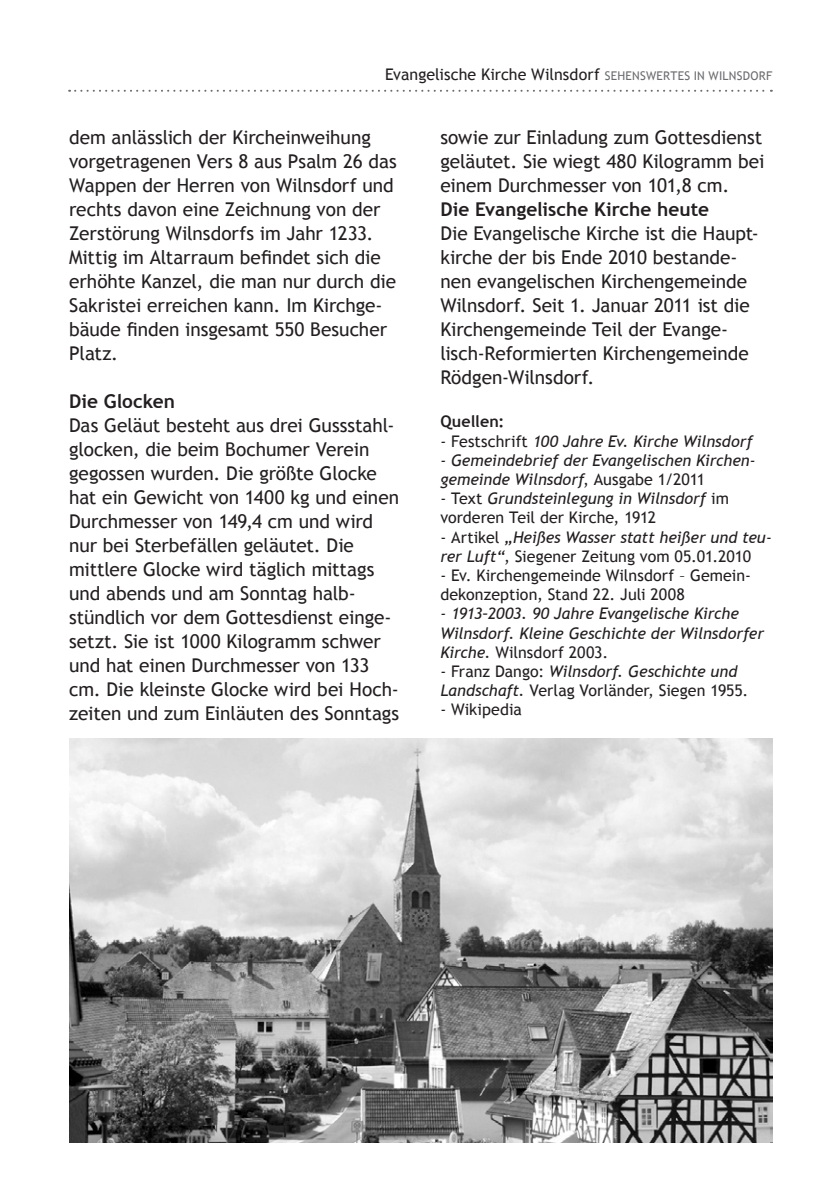
<style>
.page{position:relative;width:840px;height:1191px;background:#fff}
.page>*{position:absolute;margin:0;border:0;box-sizing:border-box;transform-origin:0 0}
.brot{font:19px/24px "Trebuchet MS";letter-spacing:-.005em;color:#231f20}
.brot-2{font:700 19px "Trebuchet MS";color:#231f20}
.brot-3{font:italic 16px/19.2px "Trebuchet MS";color:#231f20}
.brot-4{font:16px/19.2px "Trebuchet MS";color:#231f20}
.brot-5{font:700 16px "Trebuchet MS";letter-spacing:.005em;color:#231f20}
.s1{font-size:12px;color:#6c6d70}
.s2{font-style:normal}
.s3{font-style:italic}
</style>
<div class="page">
<svg style="left:69px;top:90px;width:702px;height:2px"></svg>
<img style="left:69px;top:738px;width:703px;height:404px">
<p class="brot-4" style="left:385px;top:65px;width:388px">Evangelische Kirche Wilnsdorf <span class="s1">SEHENSWERTES IN WILNSDORF</span></p>
<p class="brot" style="left:69px;top:126px;width:329px">dem anlässlich der Kircheinweihung vorgetragenen Vers 8 aus Psalm 26 das Wappen der Herren von Wilnsdorf und rechts davon eine Zeichnung von der Zerstörung Wilnsdorfs im Jahr 1233.<br>Mittig im Altarraum befindet sich die erhöhte Kanzel, die man nur durch die Sakristei erreichen kann. Im Kirchge&shy;bäude finden insgesamt 550 Besucher Platz.</p>
<p class="brot-2" style="left:69px;top:389px;width:107px">Die Glocken</p>
<p class="brot" style="left:69px;top:414px;width:331px">Das Geläut besteht aus drei Gussstahl&shy;glocken, die beim Bochumer Verein gegossen wurden. Die größte Glocke hat ein Gewicht von 1400 kg und einen Durchmesser von 149,4 cm und wird nur bei Sterbefällen geläutet. Die mittlere Glocke wird täglich mittags und abends und am Sonntag halb&shy;stündlich vor dem Gottesdienst einge&shy;setzt. Sie ist 1000 Kilogramm schwer und hat einen Durchmesser von 133 cm. Die kleinste Glocke wird bei Hoch&shy;zeiten und zum Einläuten des Sonntags</p>
<p class="brot" style="left:440px;top:126px;width:325px;text-align:justify">sowie zur Einladung zum Gottesdienst geläutet. Sie wiegt 480 Kilogramm bei einem Durchmesser von 101,8 cm.</p>
<p class="brot-2" style="left:440px;top:197px;width:270px">Die Evangelische Kirche heute</p>
<p class="brot" style="left:440px;top:222px;width:320px">Die Evangelische Kirche ist die Haupt&shy;kirche der bis Ende 2010 bestande&shy;nen evangelischen Kirchengemeinde Wilnsdorf. Seit 1. Januar 2011 ist die Kirchengemeinde Teil der Evange&shy;lisch-Reformierten Kirchengemeinde Rödgen-Wilnsdorf.</p>
<p class="brot-5" style="left:440px;top:412px;width:66px">Quellen:</p>
<p class="brot-3" style="left:440px;top:431px;width:314px">- <span class="s2">Festschrift</span> 100 Jahre Ev. Kirche Wilnsdorf</p>
<p class="brot-3" style="left:440px;top:450px;width:317px">- Gemeindebrief der Evangelischen Kirchen&shy;gemeinde Wilnsdorf<span class="s2">, Ausgabe 1/2011</span></p>
<p class="brot-4" style="left:440px;top:489px;width:290px">- Text <span class="s3">Grundsteinlegung in Wilnsdorf</span> im vorderen Teil der Kirche, 1912</p>
<p class="brot-3" style="left:440px;top:527px;width:333px"><span class="s2">- Artikel</span> „Heißes Wasser statt heißer und teu&shy;rer Luft“<span class="s2">, Siegener Zeitung vom 05.01.2010</span></p>
<p class="brot-4" style="left:440px;top:566px;width:312px">- Ev. Kirchengemeinde Wilnsdorf – Gemein&shy;dekonzeption, Stand 22. Juli 2008</p>
<p class="brot-3" style="left:440px;top:604px;width:325px">- 1913–2003. 90 Jahre Evangelische Kirche<br>Wilnsdorf. Kleine Geschichte der Wilnsdorfer<br>Kirche. <span class="s2">Wilnsdorf 2003.</span></p>
<p class="brot-4" style="left:440px;top:662px;width:309px">- Franz Dango: <span class="s3">Wilnsdorf. Geschichte und<br>Landschaft.</span> Verlag Vorländer, Siegen 1955.</p>
<p class="brot-4" style="left:440px;top:700px;width:83px">- Wikipedia</p>
</div>
